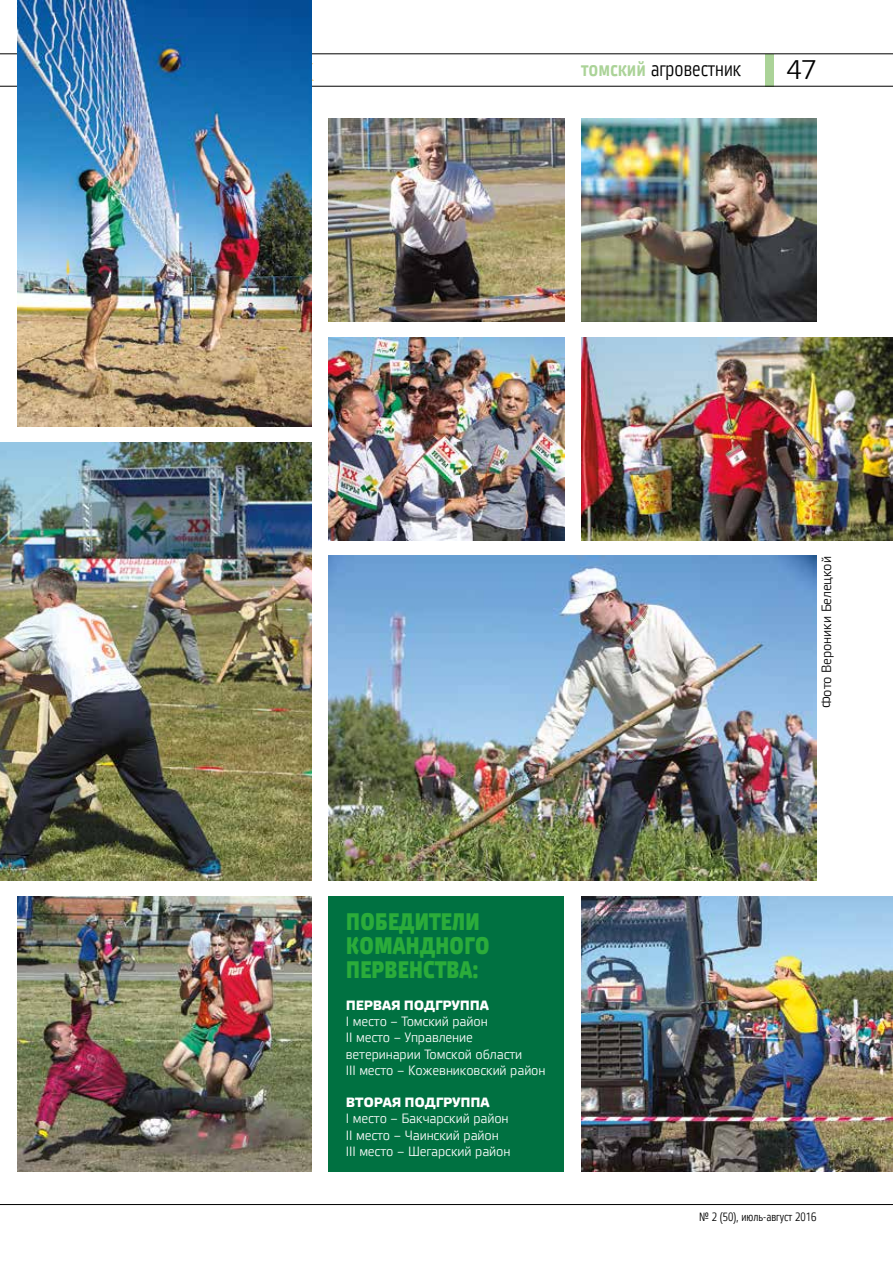
<style>
.page{position:relative;width:893px;height:1263px;background:#fff}
.page>*{position:absolute;margin:0;border:0;box-sizing:border-box;transform-origin:0 0}
.t1{font:27px "Vida 31 Pro";color:#000}
.t2{font:700 24px/24px "Vida 23 Pro";letter-spacing:-.01em;color:#2bac3a}
.t3{font:21px "Vida 21 Pro";color:#000}
.t4{font:13.5px/16.2px "Vida 31 Pro";letter-spacing:-.01em;color:#fff}
.t5{font:700 13.5px "Vida 33 Pro";letter-spacing:-.01em;color:#fff}
.t6{font:13.5px "Vida 31 Pro";letter-spacing:-.01em;color:#000}
.t7{font:12px "Vida 21 Pro";color:#000}
.s1{font-family:"Vida 23 Pro";color:#abd398}
</style>
<div class="page">
<hr style="left:0;top:1204px;width:893px;height:1px;background:#000">
<div style="left:765px;top:54px;width:9px;height:32px;background:#abd398"></div>
<hr style="left:0;top:54px;width:893px;height:1px;background:#000">
<hr style="left:0;top:86px;width:893px;height:1px;background:#000">
<img style="left:17px;top:0;width:295px;height:427px">
<img style="left:329px;top:555px;width:487px;height:325px">
<img style="left:581px;top:896px;width:312px;height:276px">
<img style="left:0;top:443px;width:312px;height:437px">
<img style="left:581px;top:338px;width:312px;height:202px">
<img style="left:329px;top:119px;width:235px;height:202px">
<img style="left:581px;top:119px;width:235px;height:203px">
<img style="left:329px;top:338px;width:235px;height:202px">
<img style="left:17px;top:896px;width:295px;height:276px">
<div style="left:329px;top:896px;width:235px;height:276px;background:#007141"></div>
<h3 class="t3" style="left:581px;top:53px;width:161px"><span class="s1">томский</span> агровестник</h3>
<h1 class="t1" style="left:786px;top:51px;width:31px">47</h1>
<h2 class="t2" style="left:346px;top:908px;width:145px">ПОБЕДИТЕЛИ<br>КОМАНДНОГО<br>ПЕРВЕНСТВА:</h2>
<p class="t5" style="left:346px;top:995px;width:145px">ПЕРВАЯ ПОДГРУППА</p>
<p class="t4" style="left:346px;top:1013px;width:201px">I место – Томский район<br>II место – Управление ветеринарии Томской области<br>III место – Кожевниковский район</p>
<p class="t5" style="left:346px;top:1092px;width:145px">ВТОРАЯ ПОДГРУППА</p>
<p class="t4" style="left:346px;top:1110px;width:166px">I место – Бакчарский район<br>II место – Чаинский район<br>III место – Шегарский район</p>
<p class="t6" style="left:817px;top:708px;width:154px;rotate:-90deg">Фото Вероники Белецкой</p>
<p class="t7" style="left:699px;top:1208px;width:119px">№ 2 (50), июль-август 2016</p>
</div>
